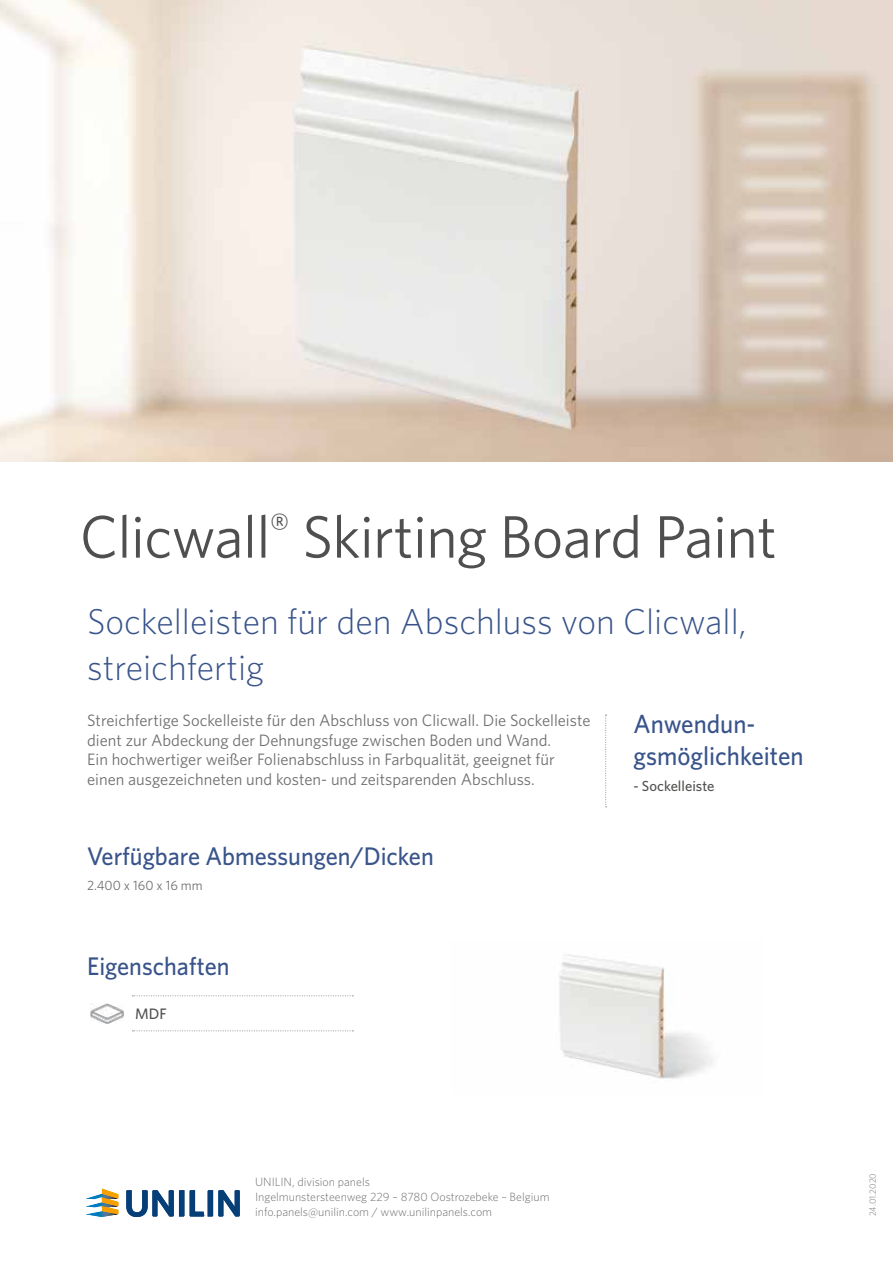
<style>
.page{position:relative;width:893px;height:1263px;background:#fff}
.page>*{position:absolute;margin:0;border:0;box-sizing:border-box;transform-origin:0 0}
.t1{font:60px "Whitney";letter-spacing:-.01em;color:#504f4f}
.t2{font:300 36px/46px "Whitney";color:#39548a}
.t3{font:500 26.25px/31.5px "Whitney";color:#39548a;scale:.95 1}
.t4{font:500 25.5px "Whitney";color:#39548a;scale:.95 1}
.t5{font:16.5px/19.5px "Whitney";color:#706f6f}
.t6{font:500 15.15px "Whitney";color:#525251}
.t7{font:500 14.55px "Whitney";color:#525251}
.t8{font:13.5px "Whitney";color:#706f6f}
.t9{font:300 12px/15px "Whitney";color:#706f6f}
.t10{font:300 9px "Whitney";color:#706f6f}
</style>
<div class="page">
<svg style="left:605px;top:714px;width:2px;height:93px"></svg>
<svg style="left:126px;top:1190px;width:58px;height:27px"></svg>
<svg style="left:190px;top:1190px;width:50px;height:26px"></svg>
<svg style="left:86px;top:1188px;width:32px;height:29px"></svg>
<img style="left:559px;top:954px;width:154px;height:125px">
<img style="left:0;top:0;width:893px;height:461px">
<svg style="left:132px;top:995px;width:221px;height:1px"></svg>
<svg style="left:132px;top:1030px;width:221px;height:1px"></svg>
<img style="left:91px;top:1004px;width:32px;height:20px">
<h1 class="t1" style="left:80px;top:501px;width:699px">Clicwall<sup>®</sup> Skirting Board Paint</h1>
<h2 class="t2" style="left:87px;top:598px;width:661px">Sockelleisten für den Abschluss von Clicwall, streichfertig</h2>
<p class="t5" style="left:87px;top:710px;width:505px">Streichfertige Sockelleiste für den Abschluss von Clicwall. Die Sockelleiste dient zur Abdeckung der Dehnungsfuge zwischen Boden und Wand.<br>Ein hochwertiger weißer Folienabschluss in Farbqualität, geeignet für einen ausgezeichneten und kosten- und zeitsparenden Abschluss.</p>
<h3 class="t3" style="left:634px;top:708px;width:181px">Anwendun&shy;gsmöglichkeiten</h3>
<p class="t7" style="left:634px;top:777px;width:82px">- Sockelleiste</p>
<h3 class="t4" style="left:87px;top:841px;width:366px">Verfügbare Abmessungen/Dicken</h3>
<p class="t8" style="left:87px;top:877px;width:117px">2.400 x 160 x 16 mm</p>
<h3 class="t4" style="left:87px;top:951px;width:152px">Eigenschaften</h3>
<p class="t6" style="left:135px;top:1004px;width:33px">MDF</p>
<p class="t9" style="left:255px;top:1174px;width:296px">UNILIN, division panels<br>Ingelmunstersteenweg 229 – 8780 Oostrozebeke – Belgium info.panels@unilin.com / www.unilinpanels.com</p>
<p class="t10" style="left:867px;top:1216px;width:44px;rotate:-90deg">24.01.2020</p>
</div>
